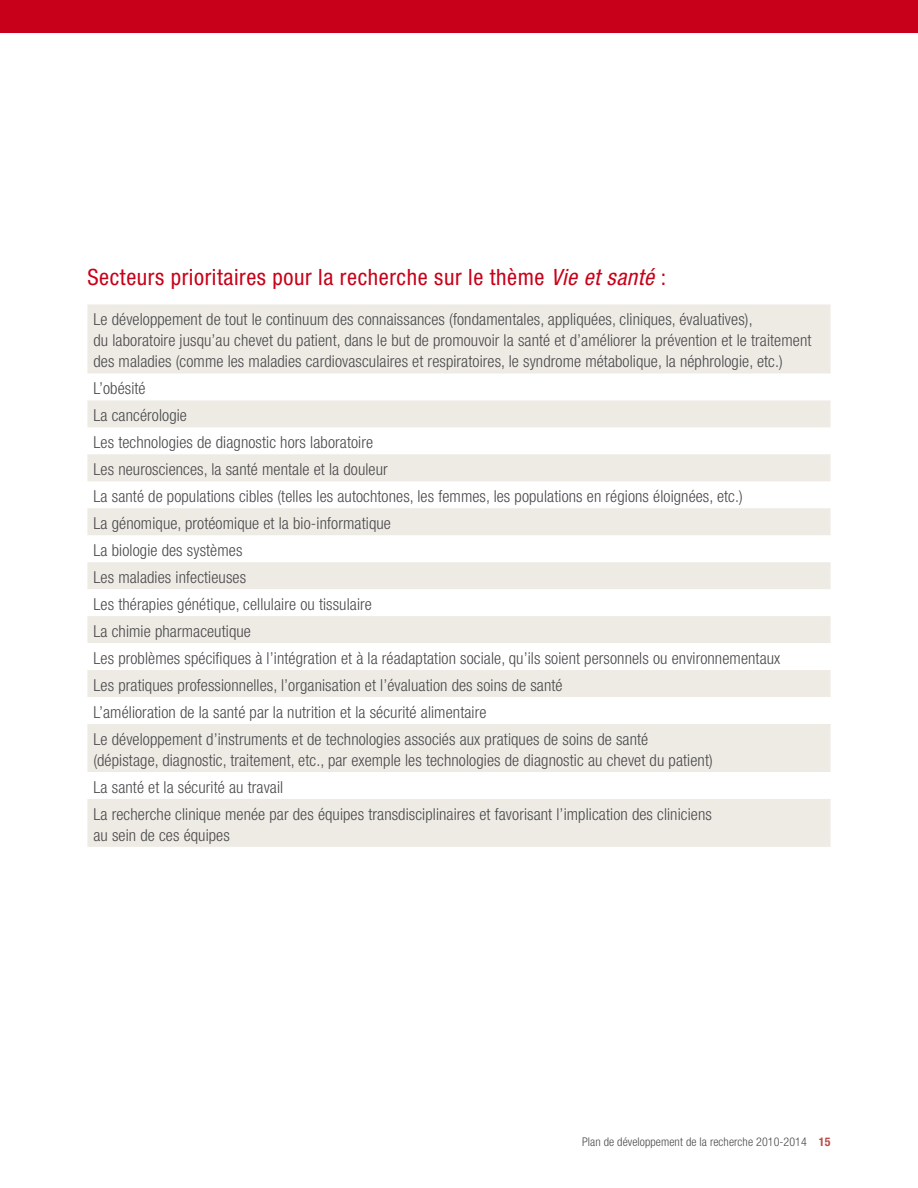
<style>
.page{position:relative;width:918px;height:1188px;background:#fff}
.page>*{position:absolute;margin:0;border:0;box-sizing:border-box;transform-origin:0 0}
.t1{font:condensed 22.5px "Helvetica Neue";letter-spacing:.025em;color:#c90019}
.t2{font:300 condensed 16.5px/27px "Helvetica Neue";letter-spacing:.005em;color:#4b4b4d}
.t3{font:300 condensed 12px "Helvetica Neue";letter-spacing:.005em;color:#4b4b4d}
.s1{font-style:italic}
.s2{font-weight:700;color:#be4b44}
</style>
<div class="page">
<svg style="left:87px;top:304px;width:744px;height:543px;fill:#eeebe5"></svg>
<div style="left:0;top:0;width:918px;height:33px;background:#c90019"></div>
<h1 class="t1" style="left:87px;top:264px;width:580px">Secteurs prioritaires pour la recherche sur le thème <span class="s1">Vie et santé</span> :</h1>
<p class="t2" style="left:93px;top:309px;width:720px;line-height:21px">Le développement de tout le continuum des connaissances (fondamentales, appliquées, cliniques, évaluatives),<br>du laboratoire jusqu’au chevet du patient, dans le but de promouvoir la santé et d’améliorer la prévention et le traitement des maladies (comme les maladies cardiovasculaires et respiratoires, le syndrome métabolique, la néphrologie, etc.)</p>
<p class="t2" style="left:93px;top:375px;width:688px">L’obésité<br>La cancérologie<br>Les technologies de diagnostic hors laboratoire<br>Les neurosciences, la santé mentale et la douleur<br>La santé de populations cibles (telles les autochtones, les femmes, les populations en régions éloignées, etc.)<br>La génomique, protéomique et la bio-informatique<br>La biologie des systèmes<br>Les maladies infectieuses<br>Les thérapies génétique, cellulaire ou tissulaire<br>La chimie pharmaceutique<br>Les problèmes spécifiques à l’intégration et à la réadaptation sociale, qu’ils soient personnels ou environnementaux Les pratiques professionnelles, l’organisation et l’évaluation des soins de santé<br>L’amélioration de la santé par la nutrition et la sécurité alimentaire<br>Le développement d’instruments et de technologies associés aux pratiques de soins de santé</p>
<p class="t2" style="left:93px;top:746px;width:621px">(dépistage, diagnostic, traitement, etc., par exemple les technologies de diagnostic au chevet du patient)<br>La santé et la sécurité au travail<br>La recherche clinique menée par des équipes transdisciplinaires et favorisant l’implication des cliniciens</p>
<p class="t2" style="left:93px;top:821px;width:138px">au sein de ces équipes</p>
<p class="t3" style="left:582px;top:1135px;width:250px">Plan de développement de la recherche 2010-2014 <span class="s2">15</span></p>
</div>
